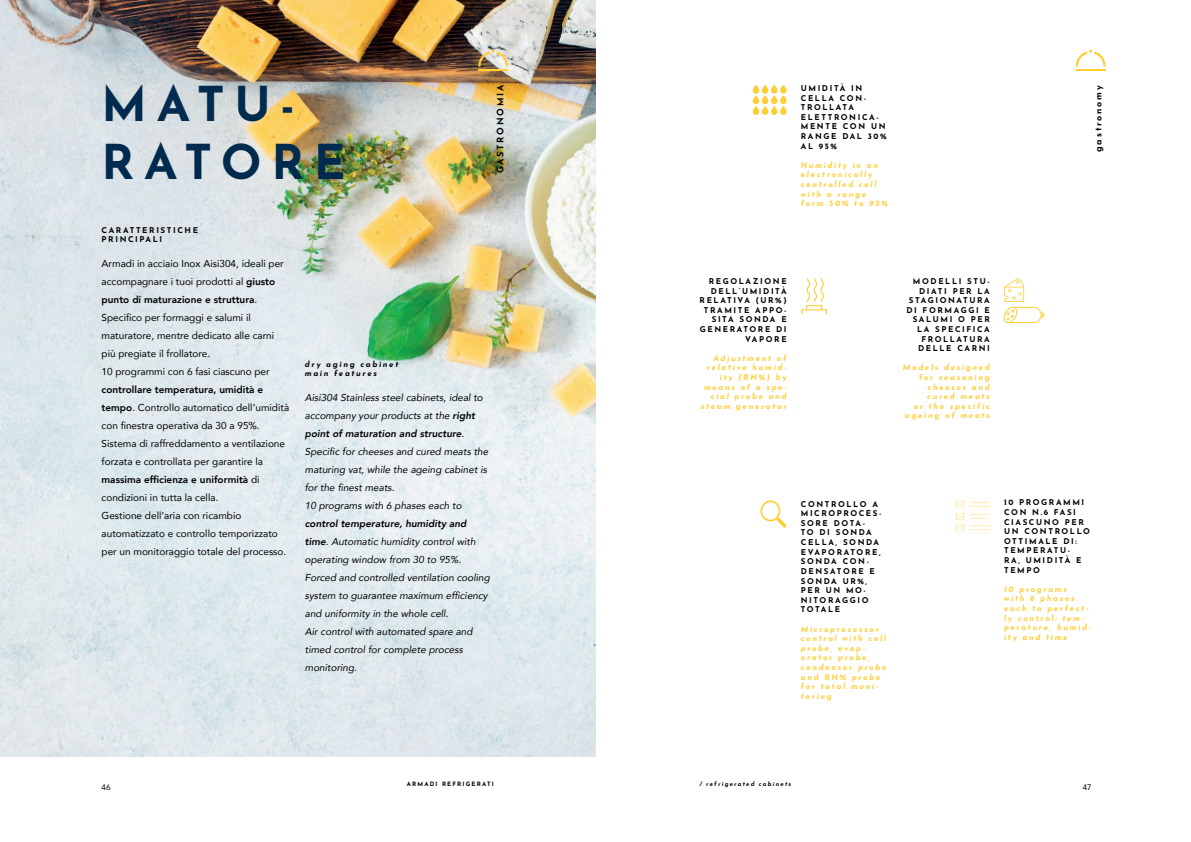
<style>
.page{position:relative;width:1191px;height:842px;background:#fff}
.page>*{position:absolute;margin:0;border:0;box-sizing:border-box;transform-origin:0 0}
.t1{font:700 48px/57.6px "Josefin Sans";letter-spacing:.2em;color:#002a4e}
.t2{font:10px/18px "Avenir";color:#000}
.t3{font:italic 10px/18px "Avenir";color:#000}
.t4{font:700 9px "Josefin Sans";letter-spacing:.2em;color:#000}
.t5{font:700 8px/9.6px "Josefin Sans";letter-spacing:.2em;color:#000}
.t6{font:italic 700 8px/9.6px "Josefin Sans";letter-spacing:.2em;color:#ffce35}
.t7{font:italic 700 8px/9.6px "Josefin Sans";letter-spacing:.2em;color:#000}
.t8{font:8px "Avenir";color:#000}
.t9{font:italic 700 6px "Josefin Sans";letter-spacing:.2em;color:#000}
.t10{font:700 6px "Josefin Sans";letter-spacing:.2em;color:#000}
.s1{font-weight:800}
</style>
<div class="page">
<img style="left:0;top:0;width:595px;height:757px">
<hr style="left:478px;top:69px;width:30px;height:2px;background:#ffce35">
<svg style="left:478px;top:50px;width:30px;height:17px"></svg>
<svg style="left:752px;top:85px;width:35px;height:30px"></svg>
<svg style="left:800px;top:278px;width:27px;height:36px"></svg>
<svg style="left:760px;top:500px;width:26px;height:28px"></svg>
<svg style="left:956px;top:500px;width:34px;height:32px"></svg>
<svg style="left:1003px;top:278px;width:41px;height:45px"></svg>
<hr style="left:1076px;top:69px;width:29px;height:2px;background:#ffce35">
<svg style="left:1075px;top:50px;width:30px;height:17px"></svg>
<h1 class="t1" style="left:102px;top:81px;width:246px">MATU-<br>RATORE</h1>
<p class="t5" style="left:102px;top:226px;width:98px">CARATTERISTICHE<br>PRINCIPALI</p>
<p class="t4" style="left:497px;top:173px;width:90px;rotate:-90deg">GASTRONOMIA</p>
<p class="t2" style="left:102px;top:255px;width:184px">Armadi in acciaio Inox Aisi304, ideali per accompagnare i tuoi prodotti al <span class="s1">giusto punto di maturazione e struttura</span>.<br>Specifico per formaggi e salumi il maturatore, mentre dedicato alle carni più pregiate il frollatore.<br>10 programmi con 6 fasi ciascuno per</p>
<p class="t2" style="left:102px;top:381px;width:189px"><span class="s1">controllare temperatura, umidità e tempo</span>. Controllo automatico dell’umidità con finestra operativa da 30 a 95%.<br>Sistema di raffreddamento a ventilazione forzata e controllata per garantire la <span class="s1">massima efficienza e uniformità</span> di condizioni in tutta la cella.<br>Gestione dell’aria con ricambio automatizzato e controllo temporizzato per un monitoraggio totale del processo.</p>
<p class="t7" style="left:305px;top:360px;width:95px">dry aging cabinet main features</p>
<p class="t3" style="left:305px;top:389px;width:185px">Aisi304 Stainless steel cabinets, ideal to accompany your products at the <span class="s1">right point of maturation and structure</span>.<br>Specific for cheeses and cured meats the maturing vat, while the ageing cabinet is for the finest meats.<br>10 programs with 6 phases each to</p>
<p class="t3" style="left:305px;top:515px;width:186px"><span class="s1">control temperature, humidity and time</span>. Automatic humidity control with operating window from 30 to 95%.<br>Forced and controlled ventilation cooling system to guarantee maximum efficiency and uniformity in the whole cell.<br>Air control with automated spare and timed control for complete process monitoring.</p>
<p class="t5" style="left:801px;top:84px;width:87px">UMIDITÀ IN<br>CELLA CON-<br>TROLLATA<br>ELETTRONICA-<br>MENTE CON UN<br>RANGE DAL 30%<br>AL 95%</p>
<p class="t6" style="left:801px;top:161px;width:89px">Humidity in an electronically controlled cell with a range form 30% to 95%</p>
<p class="t5" style="left:699px;top:277px;width:88px;text-align:right">REGOLAZIONE<br>DELL’UMIDITÀ<br>RELATIVA (UR%)<br>TRAMITE APPO-<br>SITA SONDA E<br>GENERATORE DI<br>VAPORE</p>
<p class="t6" style="left:701px;top:354px;width:87px;text-align:right">Adjustment of relative humid&shy;ity (RH%) by means of a spe&shy;cial probe and steam generator</p>
<p class="t5" style="left:906px;top:277px;width:85px;text-align:right">MODELLI STU-<br>DIATI PER LA<br>STAGIONATURA<br>DI FORMAGGI E<br>SALUMI O PER<br>LA SPECIFICA<br>FROLLATURA<br>DELLE CARNI</p>
<p class="t6" style="left:903px;top:363px;width:88px;text-align:right">Models designed for seasoning cheeses and cured meats<br>or the specific ageing of meats</p>
<p class="t4" style="left:1094px;top:152px;width:68px;rotate:-90deg">gastronomy</p>
<p class="t5" style="left:801px;top:500px;width:82px">CONTROLLO A<br>MICROPROCES-<br>SORE DOTA-<br>TO DI SONDA<br>CELLA, SONDA<br>EVAPORATORE,<br>SONDA CON-<br>DENSATORE E<br>SONDA UR%,<br>PER UN MO-<br>NITORAGGIO<br>TOTALE</p>
<p class="t6" style="left:801px;top:625px;width:87px">Microprocessor control with cell probe, evap&shy;orator probe, condenser probe and RH% probe for total moni&shy;toring</p>
<p class="t5" style="left:1004px;top:499px;width:87px">10 PROGRAMMI<br>CON N.6 FASI<br>CIASCUNO PER<br>UN CONTROLLO<br>OTTIMALE DI:<br>TEMPERATU-<br>RA, UMIDITÀ E<br>TEMPO</p>
<p class="t6" style="left:1004px;top:585px;width:89px">10 programs<br>with 6 phases each to perfect&shy;ly control: tem&shy;perature, humid&shy;ity and time</p>
<p class="t10" style="left:407px;top:782px;width:89px">ARMADI REFRIGERATI</p>
<p class="t9" style="left:699px;top:782px;width:93px">/ refrigerated cabinets</p>
<p class="t8" style="left:102px;top:782px;width:10px">46</p>
<p class="t8" style="left:1082px;top:782px;width:10px">47</p>
</div>
